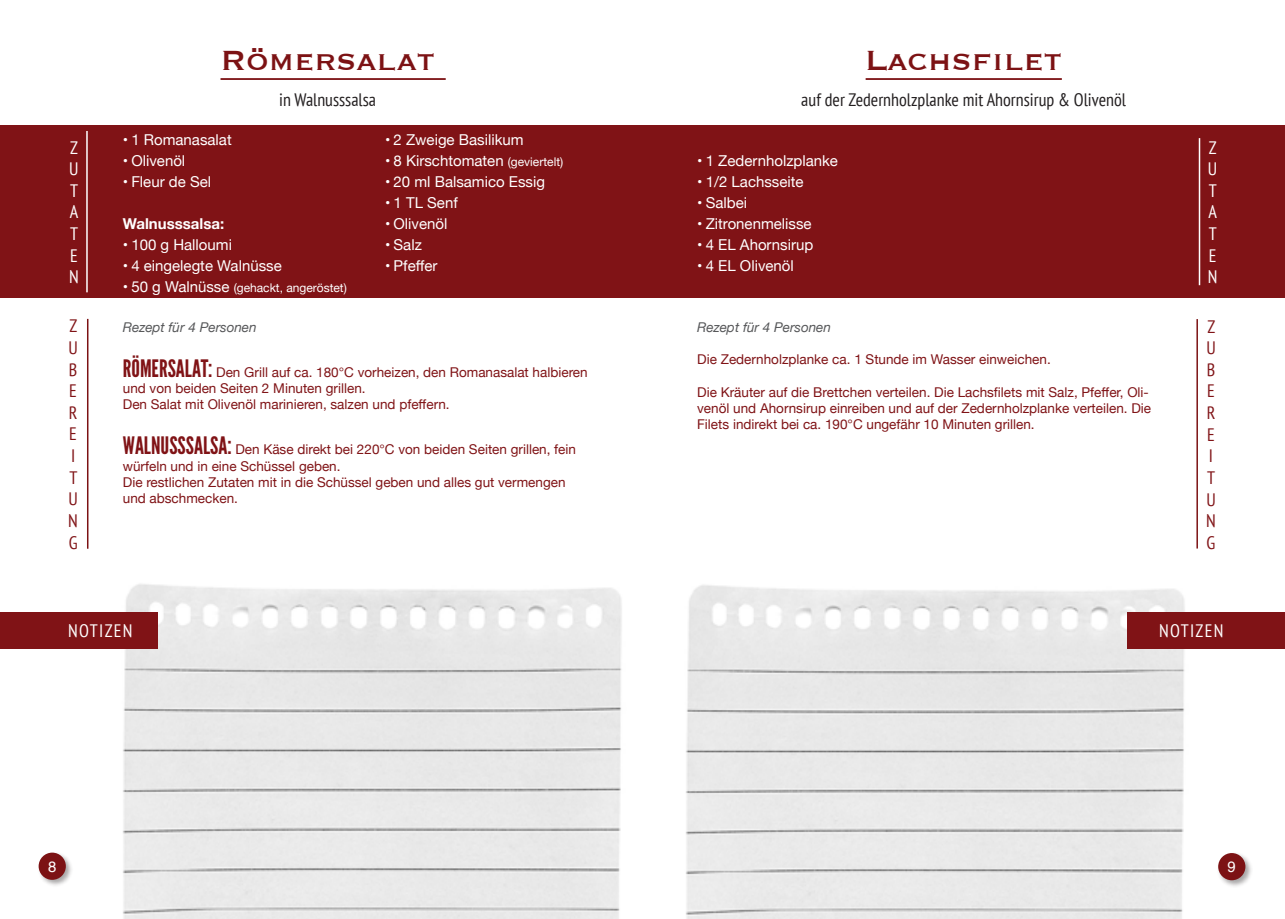
<style>
.page{position:relative;width:1285px;height:919px;background:#fff}
.page>*{position:absolute;margin:0;border:0;box-sizing:border-box;transform-origin:0 0}
.t1{font:36px "Copperplate";color:#7c1214}
.t2{font:condensed 18px "PT Sans";color:#231f20}
.t3{font:condensed 18px "PT Sans";letter-spacing:.075em;color:#fff}
.t4{font:condensed 18px "PT Sans";color:#801316}
.t5{font:15px "Helvetica Neue";color:#fff}
.Absatzformat_1{font:700 15px "Helvetica Neue";color:#fff}
.t6{font:15px "Helvetica";color:#fff}
.t7{font:13.5px/16.2px "Helvetica Neue";color:#801316}
.t8{font:italic 13.5px "Helvetica Neue";color:#57585a}
.t9{font:12px "Helvetica Neue";color:#fff}
.s1{font-size:15px}
.s2{font-size:12px}
.s3{font-family:"League Gothic";font-size:24px}
</style>
<div class="page">
<img style="left:82px;top:584px;width:540px;height:334px">
<div style="left:1px;top:612px;width:157px;height:36px;background:#801316"></div>
<div style="left:37px;top:850px;width:36px;height:37px;background:#231f20;opacity:.4"></div>
<div style="left:39px;top:852px;width:27px;height:27px;background:#7c1214;border-radius:50%"></div>
<div style="left:0;top:125px;width:642px;height:173px;background:#801316"></div>
<hr style="left:220px;top:78px;width:225px;height:2px;background:#7c1214">
<hr style="left:86px;top:131px;width:2px;height:161px;background:#fff">
<hr style="left:87px;top:319px;width:1px;height:229px;background:#7c1214">
<div style="left:1216px;top:851px;width:36px;height:36px;background:#231f20;opacity:.4"></div>
<div style="left:1217px;top:853px;width:28px;height:27px;background:#7c1214;border-radius:50%"></div>
<div style="left:642px;top:125px;width:642px;height:173px;background:#801316"></div>
<hr style="left:1198px;top:138px;width:1px;height:147px;background:#fff">
<hr style="left:1196px;top:319px;width:1px;height:229px;background:#7c1214">
<hr style="left:865px;top:78px;width:196px;height:2px;background:#7c1214">
<img style="left:686px;top:585px;width:505px;height:333px">
<div style="left:1127px;top:611px;width:157px;height:37px;background:#801316"></div>
<p class="t3" style="left:70px;top:136px;width:9px">Z</p>
<p class="t3" style="left:69px;top:157px;width:11px">U</p>
<p class="t3" style="left:70px;top:179px;width:10px">T</p>
<p class="t3" style="left:70px;top:200px;width:10px">A</p>
<p class="t3" style="left:70px;top:222px;width:10px">T</p>
<p class="t3" style="left:70px;top:244px;width:9px">E</p>
<p class="t3" style="left:69px;top:265px;width:11px">N</p>
<p class="t4" style="left:69px;top:314px;width:9px">Z</p>
<p class="t4" style="left:68px;top:336px;width:11px">U</p>
<p class="t4" style="left:69px;top:358px;width:10px">B</p>
<p class="t4" style="left:69px;top:379px;width:9px">E</p>
<p class="t4" style="left:69px;top:401px;width:10px">R</p>
<p class="t4" style="left:69px;top:422px;width:9px">E</p>
<p class="t4" style="left:71px;top:444px;width:6px">I</p>
<p class="t4" style="left:69px;top:466px;width:10px">T</p>
<p class="t4" style="left:68px;top:487px;width:11px">U</p>
<p class="t4" style="left:68px;top:509px;width:11px">N</p>
<p class="t4" style="left:69px;top:530px;width:10px">G</p>
<p class="t1" style="left:220px;top:37px;width:216px">Römersalat</p>
<p class="t2" style="left:279px;top:88px;width:98px">in Walnusssalsa</p>
<p class="t5" style="left:123px;top:129px;width:110px">• 1 Romanasalat</p>
<p class="t5" style="left:123px;top:150px;width:64px">• Olivenöl</p>
<p class="t5" style="left:123px;top:171px;width:90px">• Fleur de Sel</p>
<p class="Absatzformat_1" style="left:123px;top:212px;width:103px">Walnusssalsa:</p>
<p class="t5" style="left:123px;top:234px;width:111px">• 100 g Halloumi</p>
<p class="t5" style="left:123px;top:255px;width:160px">• 4 eingelegte Walnüsse</p>
<p class="t9" style="left:123px;top:279px;width:225px"><span class="s1">• 50 g Walnüsse</span> (gehackt, angeröstet)</p>
<p class="t5" style="left:385px;top:129px;width:140px">• 2 Zweige Basilikum</p>
<p class="t5" style="left:385px;top:150px;width:180px">• 8 Kirschtomaten <span class="s2">(geviertelt)</span></p>
<p class="t5" style="left:385px;top:171px;width:161px">• 20 ml Balsamico Essig</p>
<p class="t5" style="left:385px;top:192px;width:74px">• 1 TL Senf</p>
<p class="t5" style="left:385px;top:213px;width:64px">• Olivenöl</p>
<p class="t5" style="left:385px;top:234px;width:38px">• Salz</p>
<p class="t5" style="left:385px;top:255px;width:54px">• Pfeffer</p>
<p class="t8" style="left:123px;top:317px;width:135px">Rezept für 4 Personen</p>
<p class="t7" style="left:123px;top:364px;width:466px"><span class="s3">RÖMERSALAT:</span> Den Grill auf ca. 180°C vorheizen, den Romanasalat halbieren und von beiden Seiten 2 Minuten grillen.</p>
<p class="t7" style="left:123px;top:397px;width:328px">Den Salat mit Olivenöl marinieren, salzen und pfeffern.</p>
<p class="t7" style="left:123px;top:442px;width:454px"><span class="s3">WALNUSSSALSA:</span> Den Käse direkt bei 220°C von beiden Seiten grillen, fein würfeln und in eine Schüssel geben.</p>
<p class="t7" style="left:123px;top:474px;width:444px">Die restlichen Zutaten mit in die Schüssel geben und alles gut vermengen und abschmecken.</p>
<p class="t3" style="left:68px;top:619px;width:66px">NOTIZEN</p>
<p class="t6" style="left:48px;top:854px;width:10px">8</p>
<p class="t1" style="left:865px;top:37px;width:198px">Lachsfilet</p>
<p class="t2" style="left:801px;top:88px;width:326px">auf der Zedernholzplanke mit Ahornsirup &amp; Olivenöl</p>
<p class="t5" style="left:697px;top:150px;width:142px">• 1 Zedernholzplanke</p>
<p class="t5" style="left:697px;top:171px;width:108px">• 1/2 Lachsseite</p>
<p class="t5" style="left:697px;top:192px;width:51px">• Salbei</p>
<p class="t5" style="left:697px;top:213px;width:116px">• Zitronenmelisse</p>
<p class="t5" style="left:697px;top:234px;width:118px">• 4 EL Ahornsirup</p>
<p class="t5" style="left:697px;top:255px;width:98px">• 4 EL Olivenöl</p>
<p class="t8" style="left:697px;top:317px;width:135px">Rezept für 4 Personen</p>
<p class="t7" style="left:697px;top:352px;width:355px">Die Zedernholzplanke ca. 1 Stunde im Wasser einweichen.</p>
<p class="t7" style="left:697px;top:384px;width:455px">Die Kräuter auf die Brettchen verteilen. Die Lachsfilets mit Salz, Pfeffer, Oli&shy;venöl und Ahornsirup einreiben und auf der Zedernholzplanke verteilen. Die<br>Filets indirekt bei ca. 190°C ungefähr 10 Minuten grillen.</p>
<p class="t3" style="left:1208px;top:136px;width:9px">Z</p>
<p class="t3" style="left:1207px;top:157px;width:11px">U</p>
<p class="t3" style="left:1208px;top:179px;width:10px">T</p>
<p class="t3" style="left:1208px;top:200px;width:10px">A</p>
<p class="t3" style="left:1208px;top:222px;width:10px">T</p>
<p class="t3" style="left:1208px;top:244px;width:9px">E</p>
<p class="t3" style="left:1207px;top:265px;width:11px">N</p>
<p class="t4" style="left:1207px;top:315px;width:9px">Z</p>
<p class="t4" style="left:1205px;top:336px;width:11px">U</p>
<p class="t4" style="left:1206px;top:358px;width:10px">B</p>
<p class="t4" style="left:1206px;top:379px;width:9px">E</p>
<p class="t4" style="left:1206px;top:401px;width:10px">R</p>
<p class="t4" style="left:1206px;top:423px;width:9px">E</p>
<p class="t4" style="left:1208px;top:444px;width:6px">I</p>
<p class="t4" style="left:1206px;top:466px;width:10px">T</p>
<p class="t4" style="left:1205px;top:487px;width:11px">U</p>
<p class="t4" style="left:1205px;top:509px;width:11px">N</p>
<p class="t4" style="left:1206px;top:531px;width:10px">G</p>
<p class="t3" style="left:1158px;top:619px;width:66px">NOTIZEN</p>
<p class="t6" style="left:1227px;top:855px;width:10px">9</p>
</div>
